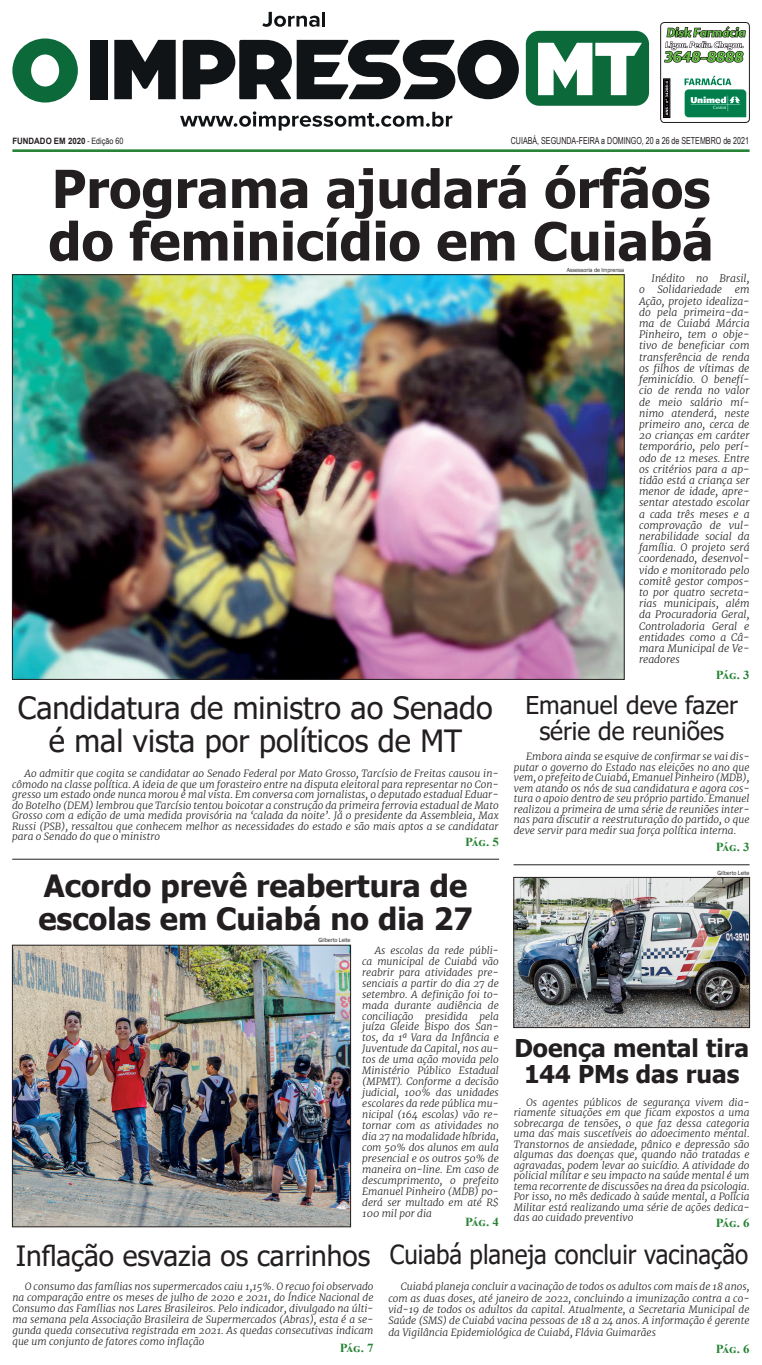
<style>
.page{position:relative;width:762px;height:1365px;background:#fff}
.page>*{position:absolute;margin:0;border:0;box-sizing:border-box;transform-origin:0 0}
.t1{font:700 52.5px/52.5px "Tahoma";color:#231f20}
.t2{font:30.62px/33.2px "Tahoma";color:#231f20;text-align:center}
.t3{font:700 30.62px/33.2px "Tahoma";color:#231f20}
.t4{font:28px "Tahoma";color:#231f20}
.t5{font:26.25px "Tahoma";color:#231f20;scale:.92 1}
.t6{font:24.5px/26.2px "Tahoma";color:#231f20;text-align:center}
.t7{font:700 24.5px/26.2px "Tahoma";color:#231f20;text-align:center}
.t8{font:700 12.25px "Times New Roman";letter-spacing:-.05em;color:#278335;scale:1.05 1}
.t9{font:italic 300 10.33px/11.2px "Merriweather";color:#231f20;text-align:justify}
.t10{font:italic 300 10.06px/10.9px "Merriweather";color:#231f20;text-align:justify}
.t11{font:9.62px "Arial Narrow";color:#231f20;scale:.9 1}
.t12{font:700 8.75px "Arial";color:#231f20;scale:.9 1}
.t13{font:6.12px "Franklin Gothic";letter-spacing:-.01em;color:#231f20;scale:.95 1}
.s1{font-family:"Arial Narrow";font-weight:400}
</style>
<div class="page">
<img style="left:663px;top:27px;width:83px;height:91px">
<div style="left:660px;top:22px;width:89px;height:101px;border:1px solid #231f20;border-radius:4px"></div>
<div style="left:525px;top:31px;width:124px;height:75px;background:#0b693a;border-radius:13px"></div>
<svg style="left:262px;top:12px;width:57px;height:15px"></svg>
<hr style="left:322px;top:12px;width:3px;height:15px;background:#111416">
<div style="left:90px;top:40px;width:17px;height:59px;background:#111416"></div>
<svg style="left:114px;top:40px;width:62px;height:59px"></svg>
<svg style="left:183px;top:40px;width:335px;height:59px"></svg>
<svg style="left:538px;top:43px;width:103px;height:52px"></svg>
<svg style="left:180px;top:111px;width:272px;height:19px"></svg>
<svg style="left:12px;top:38px;width:66px;height:64px"></svg>
<hr style="left:12px;top:149px;width:737px;height:3px;background:#278335">
<img style="left:14px;top:946px;width:335px;height:278px">
<div style="left:12px;top:944px;width:339px;height:282px;border:1px solid #231f20"></div>
<img style="left:515px;top:879px;width:232px;height:146px">
<div style="left:513px;top:877px;width:236px;height:150px;border:1px solid #231f20"></div>
<hr style="left:513px;top:864px;width:236px;height:1px;background:#231f20">
<hr style="left:12px;top:858px;width:487px;height:1px;background:#231f20">
<img style="left:14px;top:276px;width:608px;height:401px">
<p class="t12" style="left:12px;top:134px;width:125px">FUNDADO EM 2020 <span class="s1">- Edição 60</span></p>
<p class="t11" style="left:510px;top:133px;width:266px">CUIABÁ, SEGUNDA-FEIRA a DOMINGO, 20 a 26 de SETEMBRO de 2021</p>
<h1 class="t1" style="left:48px;top:165px;width:666px">Programa ajudará órfãos do feminicídio em Cuiabá</h1>
<p class="t9" style="left:639px;top:273px;width:112px;text-indent:12px">Inédito no Brasil, o Solidariedade em Ação, projeto idealiza&shy;do pela primeira-da&shy;ma de Cuiabá Márcia Pinheiro, tem o obje&shy;tivo de beneficiar com transferência de renda os filhos de vítimas de feminicídio. O benefí&shy;cio de renda no valor de meio salário mí&shy;nimo atenderá, neste primeiro ano, cerca de 20 crianças em caráter temporário, pelo perí&shy;odo de 12 meses. Entre os critérios para a ap&shy;tidão está a criança ser menor de idade, apre&shy;sentar atestado escolar a cada três meses e a comprovação de vul&shy;nerabilidade social da família. O projeto será coordenado, desenvol&shy;vido e monitorado pelo comitê gestor compos&shy;to por quatro secreta&shy;rias municipais, além da Procuradoria Geral, Controladoria Geral e entidades como a Câ&shy;mara Municipal de Ve&shy;readores</p>
<p class="t8" style="left:715px;top:666px;width:34px">Pág. 3</p>
<p class="t13" style="left:567px;top:266px;width:62px">Assessoria de Imprensa</p>
<h2 class="t2" style="left:18px;top:692px;width:476px">Candidatura de ministro ao Senado é mal vista por políticos de MT</h2>
<p class="t10" style="left:12px;top:768px;width:488px;line-height:10.5px;text-indent:12px">Ao admitir que cogita se candidatar ao Senado Federal por Mato Grosso, Tarcísio de Freitas causou in&shy;cômodo na classe política. A ideia de que um forasteiro entre na disputa eleitoral para representar no Con&shy;gresso um estado onde nunca morou é mal vista. Em conversa com jornalistas, o deputado estadual Eduar&shy;do Botelho (DEM) lembrou que Tarcísio tentou boicotar a construção da primeira ferrovia estadual de Mato Grosso com a edição de uma medida provisória na ‘calada da noite’. Já o presidente da Assembleia, Max Russi (PSB), ressaltou que conhecem melhor as necessidades do estado e são mais aptos a se candidatar para o Senado do que o ministro</p>
<p class="t8" style="left:465px;top:832px;width:34px">Pág. 5</p>
<h2 class="t3" style="left:38px;top:870px;width:436px">Acordo prevê reabertura de escolas em Cuiabá no dia 27</h2>
<p class="t13" style="left:318px;top:936px;width:35px">Gilberto Leite</p>
<p class="t10" style="left:362px;top:944px;width:138px;text-indent:12px">As escolas da rede públi&shy;ca municipal de Cuiabá vão reabrir para atividades pre&shy;senciais a partir do dia 27 de setembro. A definição foi to&shy;mada durante audiência de conciliação presidida pela juíza Gleide Bispo dos San&shy;tos, da 1ª Vara da Infância e Juventude da Capital, nos au&shy;tos de uma ação movida pelo Ministério Público Estadual (MPMT). Conforme a decisão judicial, 100% das unidades escolares da rede pública mu&shy;nicipal (164 escolas) vão re&shy;tornar com as atividades no dia 27 na modalidade híbrida, com 50% dos alunos em aula presencial e os outros 50% de maneira on-line. Em caso de descumprimento, o prefeito Emanuel Pinheiro (MDB) po&shy;derá ser multado em até R$ 100 mil por dia</p>
<p class="t8" style="left:465px;top:1213px;width:34px">Pág. 4</p>
<h3 class="t6" style="left:525px;top:693px;width:214px">Emanuel deve fazer série de reuniões</h3>
<p class="t10" style="left:513px;top:751px;width:237px;line-height:10.5px;text-indent:12px">Embora ainda se esquive de confirmar se vai dis&shy;putar o governo do Estado nas eleições no ano que vem, o prefeito de Cuiabá, Emanuel Pinheiro (MDB), vem atando os nós de sua candidatura e agora cos&shy;tura o apoio dentro de seu próprio partido. Emanuel realizou a primeira de uma série de reuniões inter&shy;nas para discutir a reestruturação do partido, o que deve servir para medir sua força política interna.</p>
<p class="t8" style="left:715px;top:838px;width:34px">Pág. 3</p>
<p class="t13" style="left:717px;top:869px;width:35px">Gilberto Leite</p>
<h3 class="t7" style="left:514px;top:1036px;width:236px">Doença mental tira<br>144 PMs das ruas</h3>
<p class="t10" style="left:513px;top:1096px;width:237px;line-height:10.5px;text-indent:12px">Os agentes públicos de segurança vivem dia&shy;riamente situações em que ficam expostos a uma sobrecarga de tensões, o que faz dessa categoria uma das mais suscetíveis ao adoecimento mental.<br>Transtornos de ansiedade, pânico e depressão são algumas das doenças que, quando não tratadas e agravadas, podem levar ao suicídio. A atividade do policial militar e seu impacto na saúde mental é um tema recorrente de discussões na área da psicologia.<br>Por isso, no mês dedicado à saúde mental, a Polícia Militar está realizando uma série de ações dedica&shy;das ao cuidado preventivo</p>
<p class="t8" style="left:715px;top:1213px;width:34px">Pág. 6</p>
<h3 class="t4" style="left:16px;top:1236px;width:356px">Inflação esvazia os carrinhos</h3>
<p class="t10" style="left:12px;top:1280px;width:362px;text-indent:12px">O consumo das famílias nos supermercados caiu 1,15%. O recuo foi observado na comparação entre os meses de julho de 2020 e 2021, do Índice Nacional de Consumo das Famílias nos Lares Brasileiros. Pelo indicador, divulgado na últi&shy;ma semana pela Associação Brasileira de Supermercados (Abras), esta é a se&shy;gunda queda consecutiva registrada em 2021. As quedas consecutivas indicam que um conjunto de fatores como inflação</p>
<p class="t8" style="left:340px;top:1338px;width:34px">Pág. 7</p>
<h3 class="t5" style="left:390px;top:1236px;width:391px">Cuiabá planeja concluir vacinação</h3>
<p class="t10" style="left:388px;top:1280px;width:362px;line-height:11.4px;text-indent:12px">Cuiabá planeja concluir a vacinação de todos os adultos com mais de 18 anos, com as duas doses, até janeiro de 2022, concluindo a imunização contra a co&shy;vid-19 de todos os adultos da capital. Atualmente, a Secretaria Municipal de Saúde (SMS) de Cuiabá vacina pessoas de 18 a 24 anos. A informação é gerente da Vigilância Epidemiológica de Cuiabá, Flávia Guimarães</p>
<p class="t8" style="left:715px;top:1339px;width:34px">Pág. 6</p>
</div>
